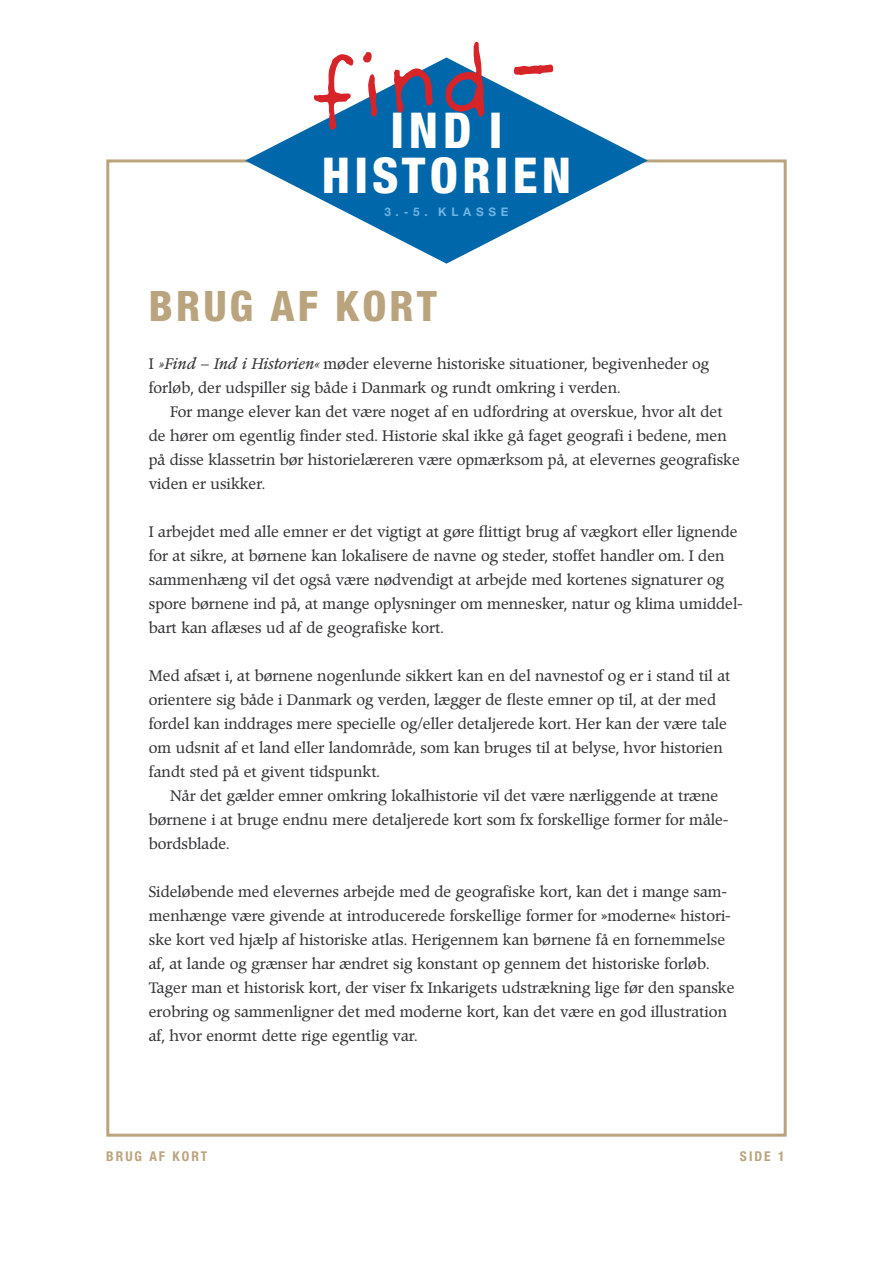
<style>
.page{position:relative;width:893px;height:1263px;background:#fff}
.page>*{position:absolute;margin:0;border:0;box-sizing:border-box;transform-origin:0 0}
.t1{font:100.65px "Providence Sans";color:#d72429}
.t2{font:800 condensed 49.5px/45.6px "Helvetica Neue";letter-spacing:.085em;color:#fff;text-align:center}
.t3{font:800 condensed 42px "Helvetica Neue";letter-spacing:.075em;color:#baa47e}
.t4{font:15px/24px "Poppl Pontifex BE";color:#323235}
.t5{font:700 condensed 13.5px "Helvetica Neue";letter-spacing:.15em;color:#baa47e}
.t6{font:700 11.85px "Helvetica Neue";letter-spacing:.4em;color:#6fb4e3}
.s1{font-style:italic}
</style>
<div class="page">
<svg style="left:245px;top:58px;width:403px;height:206px"></svg>
<h1 class="t1" style="left:302px;top:34px;width:253px;rotate:-6deg">find –</h1>
<h2 class="t2" style="left:322px;top:106px;width:251px">IND I<br>HISTORIEN</h2>
<p class="t6" style="left:384px;top:204px;width:126px">3.-5. KLASSE</p>
<h3 class="t3" style="left:149px;top:280px;width:290px">BRUG AF KORT</h3>
<p class="t4" style="left:149px;top:352px;width:562px">I <span class="s1">»Find – Ind i Historien«</span> møder eleverne historiske situationer, begivenheder og forløb, der udspiller sig både i Danmark og rundt omkring i verden.</p>
<p class="t4" style="left:149px;top:400px;width:592px;text-indent:21px">For mange elever kan det være noget af en udfordring at overskue, hvor alt det de hører om egentlig finder sted. Historie skal ikke gå faget geografi i bedene, men på disse klassetrin bør historielæreren være opmærksom på, at elevernes geografiske viden er usikker.</p>
<p class="t4" style="left:149px;top:520px;width:595px">I arbejdet med alle emner er det vigtigt at gøre flittigt brug af vægkort eller lignende for at sikre, at børnene kan lokalisere de navne og steder, stoffet handler om. I den sammenhæng vil det også være nødvendigt at arbejde med kortenes signaturer og spore børnene ind på, at mange oplysninger om mennesker, natur og klima umiddel&shy;bart kan aflæses ud af de geografiske kort.</p>
<p class="t4" style="left:149px;top:664px;width:583px">Med afsæt i, at børnene nogenlunde sikkert kan en del navnestof og er i stand til at orientere sig både i Danmark og verden, lægger de fleste emner op til, at der med fordel kan inddrages mere specielle og/eller detaljerede kort. Her kan der være tale om udsnit af et land eller landområde, som kan bruges til at belyse, hvor historien fandt sted på et givent tidspunkt.</p>
<p class="t4" style="left:149px;top:784px;width:581px;text-indent:21px">Når det gælder emner omkring lokalhistorie vil det være nærliggende at træne børnene i at bruge endnu mere detaljerede kort som fx forskellige former for måle&shy;bordsblade.</p>
<p class="t4" style="left:149px;top:880px;width:587px">Sideløbende med elevernes arbejde med de geografiske kort, kan det i mange sam&shy;menhænge være givende at introducerede forskellige former for »moderne« histori&shy;ske kort ved hjælp af historiske atlas. Herigennem kan børnene få en fornemmelse af, at lande og grænser har ændret sig konstant op gennem det historiske forløb.<br>Tager man et historisk kort, der viser fx Inkarigets udstrækning lige før den spanske erobring og sammenligner det med moderne kort, kan det være en god illustration af, hvor enormt dette rige egentlig var.</p>
<p class="t5" style="left:106px;top:1148px;width:103px">BRUG AF KORT</p>
<p class="t5" style="left:740px;top:1148px;width:32px">SIDE</p>
</div>
